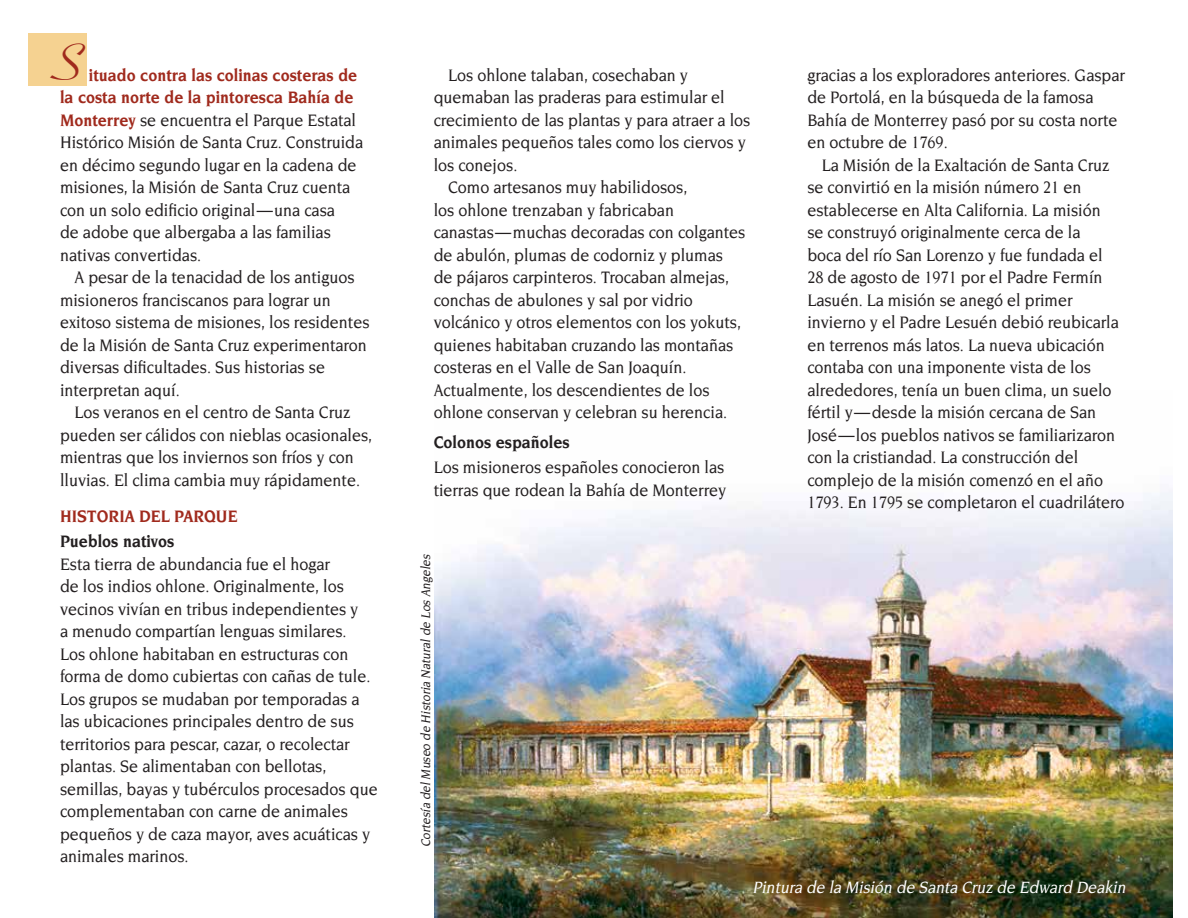
<style>
.page{position:relative;width:1188px;height:918px;background:#fff}
.page>*{position:absolute;margin:0;border:0;box-sizing:border-box;transform-origin:0 0}
.t1{font:700 51px "Ribbon 131 BT";color:#a02a1d;scale:.9 1}
.t2{font:500 18px/22.5px "Novarese";color:#231f20;scale:.9 1}
.t3{font:700 18px "Novarese";color:#231f20;scale:.9 1}
.t4{font:700 18px "Novarese";color:#a02a1d;scale:.9 1}
.t5{font:italic 500 17.7px "Novarese";color:#fff;scale:.9 1}
.t6{font:italic 500 13.5px "Novarese";color:#231f20;scale:.9 1}
.s1{font-weight:700;color:#a02a1d}
</style>
<div class="page">
<img style="left:435px;top:490px;width:738px;height:428px">
<div style="left:28px;top:33px;width:59px;height:52px;background:#f5d291"></div>
<h1 class="t1" style="left:57px;top:33px;width:33px">S</h1>
<p class="t2" style="left:60px;top:64px;width:339px;text-indent:29px"><span class="s1">ituado contra las colinas costeras de la costa norte de la pintoresca Bahía de Monterrey</span> se encuentra el Parque Estatal Histórico Misión de Santa Cruz. Construida en décimo segundo lugar en la cadena de misiones, la Misión de Santa Cruz cuenta con un solo edificio original — una casa<br>de adobe que albergaba a las familias nativas convertidas.</p>
<p class="t2" style="left:60px;top:266px;width:345px;text-indent:14px">A pesar de la tenacidad de los antiguos misioneros franciscanos para lograr un exitoso sistema de misiones, los residentes de la Misión de Santa Cruz experimentaron diversas dificultades. Sus historias se interpretan aquí.</p>
<p class="t2" style="left:60px;top:401px;width:349px;text-indent:14px">Los veranos en el centro de Santa Cruz pueden ser cálidos con nieblas ocasionales, mientras que los inviernos son fríos y con lluvias. El clima cambia muy rápidamente.</p>
<p class="t4" style="left:60px;top:506px;width:199px">HISTORIA DEL PARQUE</p>
<p class="t3" style="left:60px;top:531px;width:129px">Pueblos nativos</p>
<p class="t2" style="left:60px;top:553px;width:354px">Esta tierra de abundancia fue el hogar<br>de los indios ohlone. Originalmente, los vecinos vivían en tribus independientes y<br>a menudo compartían lenguas similares.<br>Los ohlone habitaban en estructuras con forma de domo cubiertas con cañas de tule.<br>Los grupos se mudaban por temporadas a las ubicaciones principales dentro de sus territorios para pescar, cazar, o recolectar plantas. Se alimentaban con bellotas, semillas, bayas y tubérculos procesados que complementaban con carne de animales pequeños y de caza mayor, aves acuáticas y animales marinos.</p>
<p class="t2" style="left:448px;top:64px;width:268px">Los ohlone talaban, cosechaban y</p>
<p class="t2" style="left:434px;top:86px;width:325px">quemaban las praderas para estimular el</p>
<p class="t2" style="left:434px;top:109px;width:353px">crecimiento de las plantas y para atraer a los</p>
<p class="t2" style="left:434px;top:131px;width:349px">animales pequeños tales como los ciervos y</p>
<p class="t2" style="left:434px;top:154px;width:95px">los conejos.</p>
<p class="t2" style="left:448px;top:176px;width:267px">Como artesanos muy habilidosos,</p>
<p class="t2" style="left:434px;top:199px;width:269px">los ohlone trenzaban y fabricaban</p>
<p class="t2" style="left:434px;top:221px;width:348px">canastas — muchas decoradas con colgantes</p>
<p class="t2" style="left:434px;top:244px;width:323px">de abulón, plumas de codorniz y plumas</p>
<p class="t2" style="left:434px;top:266px;width:330px">de pájaros carpinteros. Trocaban almejas,</p>
<p class="t2" style="left:434px;top:289px;width:290px">conchas de abulones y sal por vidrio</p>
<p class="t2" style="left:434px;top:311px;width:343px">volcánico y otros elementos con los yokuts,</p>
<p class="t2" style="left:434px;top:334px;width:335px">quienes habitaban cruzando las montañas</p>
<p class="t2" style="left:434px;top:356px;width:282px">costeras en el Valle de San Joaquín.</p>
<p class="t2" style="left:434px;top:379px;width:308px">Actualmente, los descendientes de los</p>
<p class="t2" style="left:434px;top:401px;width:328px">ohlone conservan y celebran su herencia.</p>
<p class="t3" style="left:434px;top:432px;width:153px">Colonos españoles</p>
<p class="t2" style="left:434px;top:456px;width:327px">Los misioneros españoles conocieron las tierras que rodean la Bahía de Monterrey</p>
<p class="t6" style="left:418px;top:847px;width:329px;rotate:-90deg">Cortesía delMuseo de Historia Naturalde Los Angeles</p>
<p class="t2" style="left:807px;top:64px;width:354px">gracias a los exploradores anteriores. Gaspar de Portolá, en la búsqueda de la famosa Bahía de Monterrey pasó por su costa norte en octubre de 1769.</p>
<p class="t2" style="left:807px;top:154px;width:354px;text-indent:14px">La Misión de la Exaltación de Santa Cruz se convirtió en la misión número 21 en establecerse en Alta California. La misión<br>se construyó originalmente cerca de la<br>boca del río San Lorenzo y fue fundada el<br>28 de agosto de 1971 por el Padre Fermín Lasuén. La misión se anegó el primer invierno y el Padre Lesuén debió reubicarla en terrenos más latos. La nueva ubicación contaba con una imponente vista de los alrededores, tenía un buen clima, un suelo fértil y — desde la misión cercana de San José — los pueblos nativos se familiarizaron con la cristiandad. La construcción del complejo de la misión comenzó en el año 1793. En 1795 se completaron el cuadrilátero</p>
<p class="t5" style="left:753px;top:878px;width:420px">Pintura de la Misión de Santa Cruz de Edward Deakin</p>
</div>
